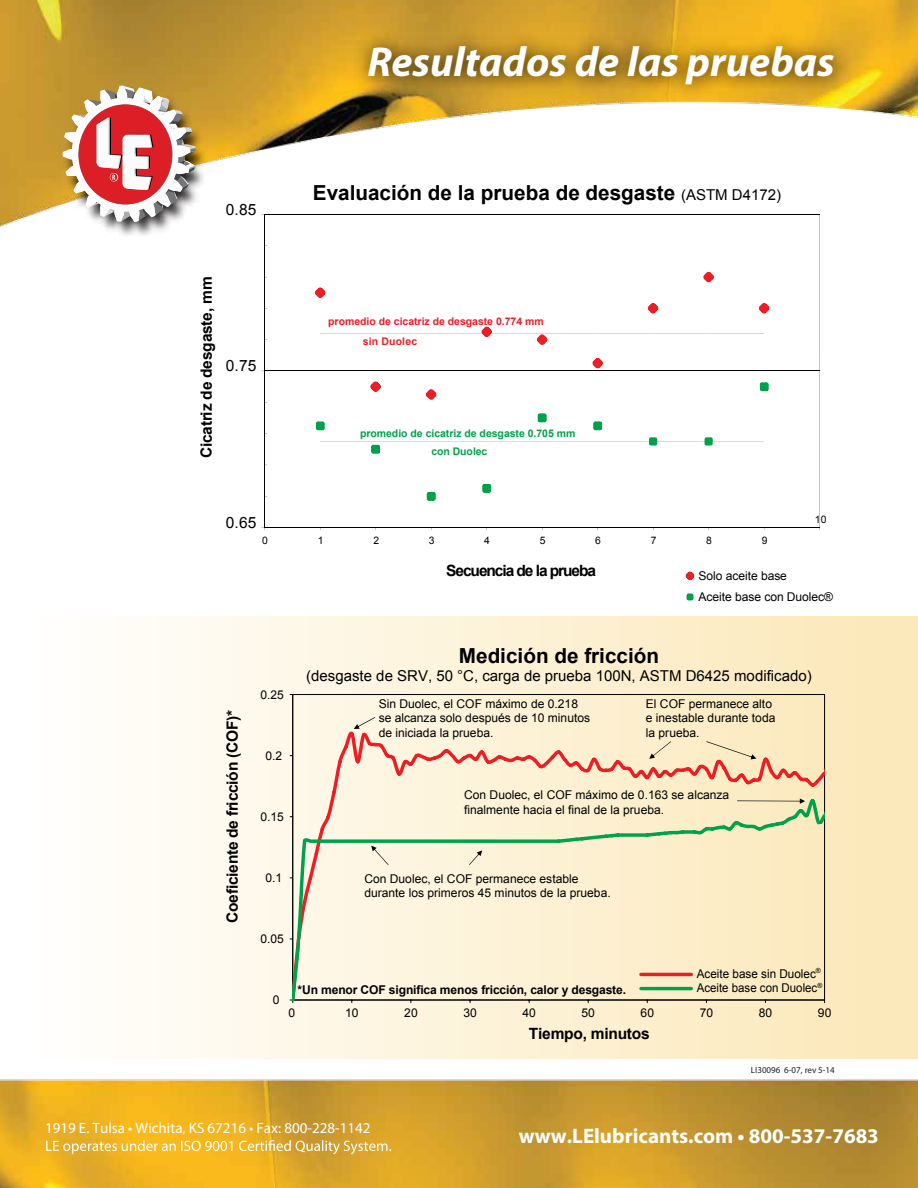
<style>
.page{position:relative;width:918px;height:1188px;background:#fff}
.page>*{position:absolute;margin:0;border:0;box-sizing:border-box;transform-origin:0 0}
.t1{font:italic 700 42px "Myriad Pro";color:#fff}
.t2{font:700 21px "Myriad Pro";color:#fff}
.t3{font:700 20.7px "Arial";color:#000}
.t4{font:700 15.6px "Arial";letter-spacing:-.015em;color:#000}
.t5{font:700 15.6px "Arial";letter-spacing:-.07em;color:#000}
.t6{font:15.6px "Arial";color:#000}
.t7{font:15px "Arial";color:#000}
.t8{font:15px "Myriad Pro";color:#fff}
.t9{font:12.15px/14.5px "Arial";color:#000}
.t10{font:700 12.15px "Arial";letter-spacing:-.01em;color:#000}
.t11{font:700 10.5px/20.5px "Arial";color:#ed1d24}
.t12{font:700 10.5px/17.5px "Arial";letter-spacing:-.005em;color:#00a14b}
.t13{font:10.35px "Arial";color:#000}
.t14{font:9px "Myriad Pro";color:#231f20}
.s1{font-weight:400;font-size:15px}
</style>
<div class="page">
<div style="left:0;top:616px;width:918px;height:442px;background:linear-gradient(to right,#fff,#fce8b7)"></div>
<img style="left:0;top:0;width:918px;height:227px">
<img style="left:59px;top:82px;width:151px;height:154px">
<svg style="left:63px;top:86px;width:133px;height:136px"></svg>
<img style="left:0;top:1079px;width:918px;height:109px">
<svg style="left:267px;top:214px;width:553px;height:140px"></svg>
<hr style="left:265px;top:214px;width:1px;height:140px;background:#000">
<svg style="left:261px;top:214px;width:6px;height:126px"></svg>
<svg style="left:266px;top:354px;width:554px;height:174px"></svg>
<hr style="left:265px;top:354px;width:1px;height:174px;background:#000">
<hr style="left:265px;top:528px;width:555px;height:1px;background:#000">
<svg style="left:261px;top:371px;width:6px;height:159px"></svg>
<svg style="left:685px;top:571px;width:10px;height:30px"></svg>
<svg style="left:420px;top:486px;width:22px;height:21px"></svg>
<svg style="left:476px;top:478px;width:21px;height:21px"></svg>
<svg style="left:308px;top:265px;width:468px;height:195px"></svg>
<svg style="left:293px;top:694px;width:532px;height:306px;background:#f4e9cc"></svg>
<hr style="left:292px;top:695px;width:1px;height:305px;background:#000">
<hr style="left:293px;top:1000px;width:532px;height:1px;background:#000">
<svg style="left:295px;top:729px;width:529px;height:214px;background:#fbe0c6"></svg>
<svg style="left:818px;top:762px;width:7px;height:19px"></svg>
<svg style="left:290px;top:938px;width:9px;height:65px"></svg>
<svg style="left:295px;top:796px;width:528px;height:147px;background:#f5eccd"></svg>
<svg style="left:818px;top:806px;width:7px;height:18px"></svg>
<hr style="left:641px;top:973px;width:50px;height:3px;background:#ed1d24">
<hr style="left:641px;top:987px;width:50px;height:3px;background:#00a14b">
<svg style="left:737px;top:799px;width:68px;height:5px"></svg>
<svg style="left:354px;top:717px;width:21px;height:12px"></svg>
<svg style="left:649px;top:741px;width:22px;height:18px"></svg>
<svg style="left:371px;top:846px;width:17px;height:19px"></svg>
<svg style="left:469px;top:850px;width:13px;height:15px"></svg>
<svg style="left:706px;top:741px;width:50px;height:18px"></svg>
<img style="left:143px;top:16px;width:719px;height:128px">
<svg style="left:46px;top:1140px;width:345px;height:14px;background:#ecbd50"></svg>
<h1 class="t1" style="left:368px;top:34px;width:469px">Resultados de las pruebas</h1>
<p class="t6" style="left:226px;top:199px;width:32px">0.85</p>
<h3 class="t3" style="left:313px;top:179px;width:470px">Evaluación de la prueba de desgaste <span class="s1">(ASTM D4172)</span></h3>
<p class="t4" style="left:196px;top:458px;width:183px;rotate:-90deg">Cicatriz de desgaste, mm</p>
<p class="t6" style="left:226px;top:356px;width:32px">0.75</p>
<p class="t11" style="left:363px;top:311px;width:182px;text-indent:-35px">promedio de cicatriz de desgaste 0.774 mm sin Duolec</p>
<p class="t12" style="left:431px;top:425px;width:146px;text-indent:-71px">promedio de cicatriz de desgaste 0.705 mm con Duolec</p>
<p class="t6" style="left:226px;top:512px;width:32px">0.65</p>
<p class="t13" style="left:262px;top:533px;width:7px">0</p>
<p class="t13" style="left:318px;top:533px;width:7px">1</p>
<p class="t13" style="left:373px;top:533px;width:7px">2</p>
<p class="t13" style="left:429px;top:533px;width:7px">3</p>
<p class="t13" style="left:484px;top:533px;width:7px">4</p>
<p class="t13" style="left:540px;top:533px;width:7px">5</p>
<p class="t13" style="left:595px;top:533px;width:7px">6</p>
<p class="t13" style="left:651px;top:533px;width:7px">7</p>
<p class="t13" style="left:706px;top:533px;width:7px">8</p>
<p class="t13" style="left:762px;top:533px;width:7px">9</p>
<p class="t13" style="left:815px;top:512px;width:13px">10</p>
<p class="t5" style="left:446px;top:561px;width:151px">Secuencia de la prueba</p>
<p class="t9" style="left:699px;top:565px;width:136px;line-height:21px">Solo aceite base<br>Aceite base con Duolec®</p>
<p class="t4" style="left:222px;top:923px;width:214px;rotate:-90deg">Coeficiente de fricción (COF)*</p>
<p class="t9" style="left:261px;top:688px;width:25px">0.25</p>
<p class="t9" style="left:265px;top:749px;width:18px">0.2</p>
<p class="t9" style="left:261px;top:810px;width:25px">0.15</p>
<h3 class="t3" style="left:459px;top:642px;width:202px">Medición de fricción</h3>
<p class="t7" style="left:306px;top:666px;width:507px">(desgaste de SRV, 50 °C, carga de prueba 100N, ASTM D6425 modificado)</p>
<p class="t9" style="left:379px;top:696px;width:213px">Sin Duolec, el COF máximo de 0.218 se alcanza solo después de 10 minutos de iniciada la prueba.</p>
<p class="t9" style="left:646px;top:696px;width:131px">El COF permanece alto e inestable durante toda la prueba.</p>
<p class="t9" style="left:464px;top:788px;width:267px">Con Duolec, el COF máximo de 0.163 se alcanza finalmente hacia el final de la prueba.</p>
<p class="t9" style="left:265px;top:871px;width:18px">0.1</p>
<p class="t9" style="left:261px;top:932px;width:25px">0.05</p>
<p class="t9" style="left:364px;top:871px;width:248px">Con Duolec, el COF permanece estable durante los primeros 45 minutos de la prueba.</p>
<p class="t9" style="left:273px;top:993px;width:8px">0</p>
<p class="t10" style="left:298px;top:982px;width:330px">*Un menor COF significa menos fricción, calor y desgaste.</p>
<p class="t9" style="left:697px;top:966px;width:127px;line-height:14.1px">Aceite base sin Duolec<sup>®<br></sup>Aceite base con Duolec<sup>®</sup></p>
<p class="t9" style="left:289px;top:1006px;width:8px">0</p>
<p class="t9" style="left:345px;top:1006px;width:15px">10</p>
<p class="t9" style="left:404px;top:1006px;width:15px">20</p>
<p class="t9" style="left:463px;top:1006px;width:15px">30</p>
<p class="t9" style="left:523px;top:1006px;width:15px">40</p>
<p class="t9" style="left:582px;top:1006px;width:15px">50</p>
<p class="t9" style="left:641px;top:1006px;width:15px">60</p>
<p class="t9" style="left:700px;top:1006px;width:15px">70</p>
<p class="t9" style="left:759px;top:1006px;width:15px">80</p>
<p class="t9" style="left:818px;top:1006px;width:15px">90</p>
<p class="t4" style="left:529px;top:1024px;width:122px">Tiempo, minutos</p>
<p class="t14" style="left:751px;top:1065px;width:85px">LI30096 6-07, rev 5-14</p>
<p class="t8" style="left:45px;top:1119px;width:327px">1919 E. Tulsa • Wichita, KS 67216 • Fax: 800-228-1142</p>
<h2 class="t2" style="left:519px;top:1123px;width:361px">www.LElubricants.com • 800-537-7683</h2>
</div>
